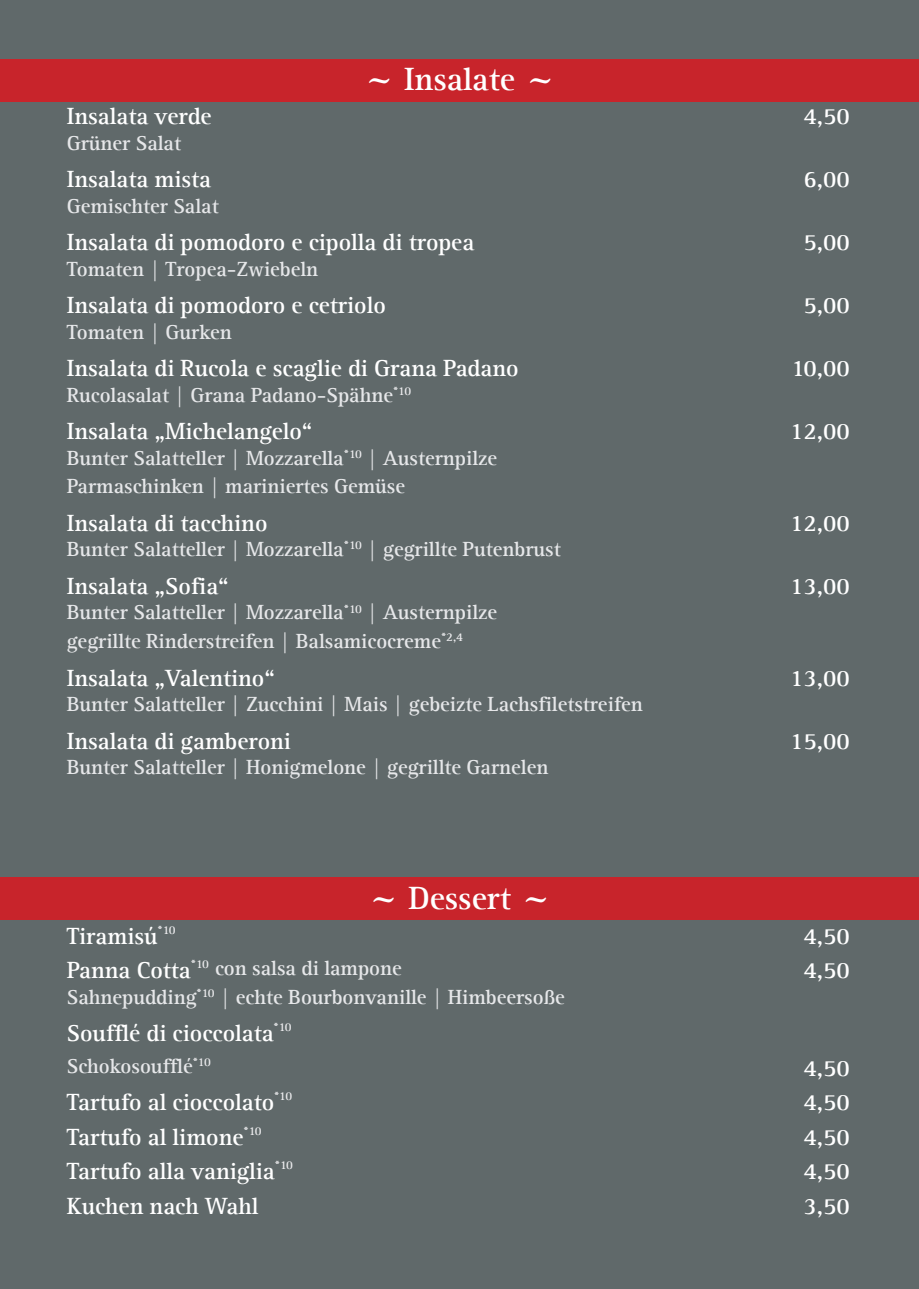
<style>
.page{position:relative;width:919px;height:1289px;background:#fff}
.page>*{position:absolute;margin:0;border:0;box-sizing:border-box;transform-origin:0 0}
.t1{font:700 33px "Agfa Rotis Serif";color:#fff}
.t2{font:700 24px "Agfa Rotis Serif";color:#fff}
.t3{font:700 21px/28.5px "Agfa Rotis Serif";color:#e6e7e9}
.s1{font-size:24px;color:#fff}
</style>
<div class="page">
<div style="left:0;top:0;width:918px;height:1288px;background:#60696a"></div>
<div style="left:0;top:60px;width:918px;height:42px;background:#c8242b"></div>
<div style="left:0;top:877px;width:918px;height:42px;background:#c8242b"></div>
<h1 class="t1" style="left:362px;top:59px;width:195px">~ Insalate ~</h1>
<p class="t2" style="left:67px;top:102px;width:146px">Insalata verde</p>
<p class="t2" style="left:803px;top:102px;width:48px">4,50</p>
<p class="t3" style="left:67px;top:128px;width:116px">Grüner Salat</p>
<p class="t2" style="left:67px;top:165px;width:146px">Insalata mista</p>
<p class="t2" style="left:803px;top:165px;width:48px">6,00</p>
<p class="t3" style="left:67px;top:191px;width:153px">Gemischter Salat</p>
<p class="t2" style="left:67px;top:228px;width:409px">Insalata di pomodoro e cipolla di tropea</p>
<p class="t2" style="left:803px;top:228px;width:48px">5,00</p>
<p class="t3" style="left:67px;top:254px;width:253px">Tomaten | Tropea-Zwiebeln</p>
<p class="t2" style="left:67px;top:291px;width:320px">Insalata di pomodoro e cetriolo</p>
<p class="t2" style="left:803px;top:291px;width:48px">5,00</p>
<p class="t3" style="left:67px;top:317px;width:166px">Tomaten | Gurken</p>
<p class="t2" style="left:67px;top:354px;width:453px">Insalata di Rucola e scaglie di Grana Padano</p>
<p class="t2" style="left:791px;top:354px;width:59px">10,00</p>
<p class="t3" style="left:67px;top:380px;width:346px">Rucolasalat | Grana Padano-Spähne<sup>*10</sup></p>
<p class="t2" style="left:67px;top:417px;width:247px">Insalata „Michelangelo“</p>
<p class="t2" style="left:790px;top:417px;width:61px">12,00</p>
<p class="t3" style="left:67px;top:443px;width:432px">Bunter Salatteller | Mozzarella<sup>*10</sup> | Austernpilze<br>Parmaschinken | mariniertes Gemüse</p>
<p class="t2" style="left:67px;top:509px;width:202px">Insalata di tacchino</p>
<p class="t2" style="left:790px;top:509px;width:61px">12,00</p>
<p class="t3" style="left:67px;top:535px;width:495px">Bunter Salatteller | Mozzarella<sup>*10</sup> | gegrillte Putenbrust</p>
<p class="t2" style="left:67px;top:572px;width:164px">Insalata „Sofia“</p>
<p class="t2" style="left:790px;top:572px;width:61px">13,00</p>
<p class="t3" style="left:67px;top:598px;width:432px">Bunter Salatteller | Mozzarella<sup>*10</sup> | Austernpilze gegrillte Rinderstreifen | Balsamicocreme<sup>*2,4</sup></p>
<p class="t2" style="left:67px;top:663px;width:210px">Insalata „Valentino“</p>
<p class="t2" style="left:790px;top:663px;width:61px">13,00</p>
<p class="t3" style="left:67px;top:689px;width:577px">Bunter Salatteller | Zucchini | Mais | gebeizte Lachsfiletstreifen</p>
<p class="t2" style="left:67px;top:726px;width:226px">Insalata di gamberoni</p>
<p class="t2" style="left:790px;top:726px;width:61px">15,00</p>
<p class="t3" style="left:67px;top:752px;width:483px">Bunter Salatteller | Honigmelone | gegrillte Garnelen</p>
<h1 class="t1" style="left:367px;top:878px;width:187px">~ Dessert ~</h1>
<p class="t2" style="left:67px;top:921px;width:110px">Tiramisú<sup>*10</sup></p>
<p class="t2" style="left:803px;top:921px;width:48px">4,50</p>
<p class="t3" style="left:67px;top:953px;width:336px"><span class="s1">Panna Cotta</span><sup>*10</sup> con salsa di lampone</p>
<p class="t2" style="left:803px;top:956px;width:48px">4,50</p>
<p class="t3" style="left:67px;top:982px;width:499px">Sahnepudding<sup>*10</sup> | echte Bourbonvanille | Himbeersoße</p>
<p class="t2" style="left:67px;top:1019px;width:226px">Soufflé di cioccolata<sup>*10</sup></p>
<p class="t3" style="left:67px;top:1051px;width:145px">Schokosoufflé<sup>*10</sup></p>
<p class="t2" style="left:803px;top:1053px;width:48px">4,50</p>
<p class="t2" style="left:67px;top:1088px;width:227px">Tartufo al cioccolato<sup>*10</sup></p>
<p class="t2" style="left:803px;top:1088px;width:48px">4,50</p>
<p class="t2" style="left:67px;top:1122px;width:196px">Tartufo al limone<sup>*10</sup></p>
<p class="t2" style="left:803px;top:1122px;width:48px">4,50</p>
<p class="t2" style="left:67px;top:1157px;width:228px">Tartufo alla vaniglia<sup>*10</sup></p>
<p class="t2" style="left:803px;top:1157px;width:48px">4,50</p>
<p class="t2" style="left:67px;top:1191px;width:193px">Kuchen nach Wahl</p>
<p class="t2" style="left:803px;top:1191px;width:48px">3,50</p>
</div>
